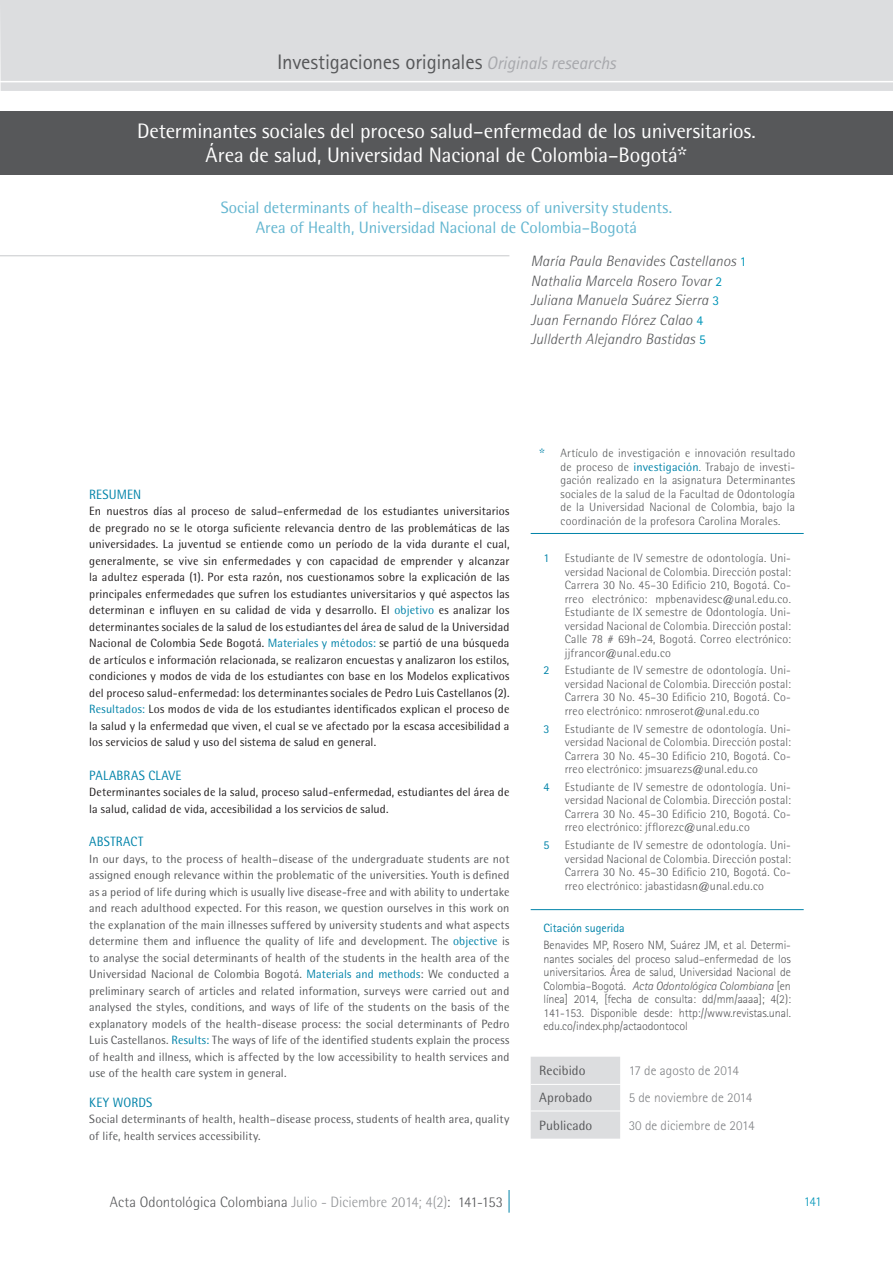
<style>
.page{position:relative;width:893px;height:1263px;background:#fff}
.page>*{position:absolute;margin:0;border:0;box-sizing:border-box;transform-origin:0 0}
.tit-artículoespañol{font:21px/24px "Rotis Semi Sans Std";letter-spacing:-.01em;color:#fff;text-align:center}
.t1{font:21px "Rotis Sans Serif Std";letter-spacing:-.01em;color:#57585a}
.tít-artículoinglés{font:16.5px/19.5px "Rotis Semi Sans Std";letter-spacing:-.005em;color:#64b6d0;text-align:center}
.resumen-autor{font:italic 300 15px "Rotis Semi Sans Std";letter-spacing:.01em;color:#57585a}
.datos_pag{font:300 15px "Rotis Semi Sans Std";color:#57585a}
.t2{font:300 13.5px "Rotis Sans Serif Std";letter-spacing:.005em;color:#808285}
.t3{font:13.5px "Rotis Semi Sans Std";letter-spacing:.005em;color:#57585a}
.resumen-subtitespaño{font:13.5px "Rotis Semi Sans Std";letter-spacing:.015em;color:#0083a9;scale:.95 1}
.resumen-subtitinglés{font:13.5px "Rotis Semi Sans Std";letter-spacing:.015em;color:#0083a9;scale:.95 1}
.t4{font:300 13.5px "Rotis Semi Sans Std";color:#0095b8}
.resumen-datosartícul{font:300 12px/13.5px "Rotis Semi Sans Std";letter-spacing:.015em;color:#57585a;text-align:justify}
.resum-textoesp{font:12px/16.5px "Rotis Semi Sans Std";letter-spacing:.01em;color:#231f20;text-align:justify}
.resumen-textoinglés{font:12px/16.5px "Rotis Semi Sans Std";letter-spacing:.01em;color:#57585a;text-align:justify}
.citacion{font:300 12px/13.5px "Rotis Sans Serif Std";letter-spacing:-.005em;color:#57585a;text-align:justify}
.resumen-datosartícul-2{font:12px "Rotis Sans Serif Std";color:#0083a9}
.s1{font-style:italic;font-size:18px;color:#a8a9ad}
.s2{font-family:"Aller"}
.s3{font-family:"Rotis Sans Serif Std";font-weight:400;font-style:normal;font-size:13.5px;color:#0095b8}
.s4{color:#0083a9}
.s5{color:#939598}
.s6{font-family:"Aller";font-weight:400;color:#0083a9}
.s7{font-weight:400;color:#0083a9}
.s8{font-style:italic}
</style>
<div class="page">
<div style="left:0;top:0;width:893px;height:91px;background:#dcdddf"></div>
<hr style="left:0;top:81px;width:893px;height:1px;background:#fff">
<div style="left:0;top:111px;width:893px;height:64px;background:#57585a"></div>
<hr style="left:531px;top:533px;width:273px;height:1px;background:#0083a9">
<hr style="left:531px;top:909px;width:273px;height:1px;background:#0083a9">
<div style="left:531px;top:1057px;width:89px;height:82px;background:#dcdddf"></div>
<hr style="left:531px;top:1084px;width:89px;height:1px;background:#fff">
<hr style="left:531px;top:1110px;width:89px;height:1px;background:#fff">
<hr style="left:0;top:255px;width:509px;height:1px;background:#d1d2d4">
<svg style="left:509px;top:1190px;width:1px;height:23px"></svg>
<h1 class="t1" style="left:277px;top:50px;width:340px">Investigaciones originales <span class="s1">Originals researchs</span></h1>
<p class="tit-artículoespañol" style="left:137px;top:119px;width:620px">Determinantes sociales del proceso salud–enfermedad de los universitarios.<br>Área de salud, Universidad Nacional de Colombia–Bogotá<span class="s2">*</span></p>
<p class="tít-artículoinglés" style="left:221px;top:198px;width:453px">Social determinants of health–disease process of university students.<br>Area of Health, Universidad Nacional de Colombia–Bogotá</p>
<p class="resumen-autor" style="left:531px;top:252px;width:217px">María Paula Benavides Castellanos <span class="s3">1</span></p>
<p class="resumen-autor" style="left:531px;top:272px;width:193px">Nathalia Marcela Rosero Tovar <span class="s3">2</span></p>
<p class="resumen-autor" style="left:531px;top:291px;width:190px">Juliana Manuela Suárez Sierra <span class="s3">3</span></p>
<p class="resumen-autor" style="left:531px;top:311px;width:174px">Juan Fernando Flórez Calao <span class="s3">4</span></p>
<p class="resumen-autor" style="left:531px;top:330px;width:177px">Jullderth Alejandro Bastidas <span class="s3">5</span></p>
<p class="resumen-subtitespaño" style="left:89px;top:486px;width:56px">RESUMEN</p>
<p class="resum-textoesp" style="left:89px;top:503px;width:422px">En nuestros días al proceso de salud–enfermedad de los estudiantes universitarios de pregrado no se le otorga suficiente relevancia dentro de las problemáticas de las universidades. La juventud se entiende como un período de la vida durante el cual, generalmente, se vive sin enfermedades y con capacidad de emprender y alcanzar la adultez esperada (1). Por esta razón, nos cuestionamos sobre la explicación de las principales enfermedades que sufren los estudiantes universitarios y qué aspectos las determinan e influyen en su calidad de vida y desarrollo. El <span class="s4">objetivo</span> es analizar los determinantes sociales de la salud de los estudiantes del área de salud de la Universidad Nacional de Colombia Sede Bogotá. <span class="s4">Materiales y métodos:</span> se partió de una búsqueda de artículos e información relacionada, se realizaron encuestas y analizaron los estilos, condiciones y modos de vida de los estudiantes con base en los Modelos explicativos del proceso salud-enfermedad: los determinantes sociales de Pedro Luis Castellanos (2).<br><span class="s4">Resultados:</span> Los modos de vida de los estudiantes identificados explican el proceso de la salud y la enfermedad que viven, el cual se ve afectado por la escasa accesibilidad a los servicios de salud y uso del sistema de salud en general.</p>
<p class="resumen-subtitespaño" style="left:89px;top:767px;width:99px">PALABRAS CLAVE</p>
<p class="resum-textoesp" style="left:89px;top:784px;width:422px">Determinantes sociales de la salud, proceso salud-enfermedad, estudiantes del área de la salud, calidad de vida, accesibilidad a los servicios de salud.</p>
<p class="resumen-subtitinglés" style="left:89px;top:834px;width:58px">ABSTRACT</p>
<p class="resumen-textoinglés" style="left:89px;top:850px;width:422px">In our days, to the process of health–disease of the undergraduate students are not assigned enough relevance within the problematic of the universities. Youth is defined as a period of life during which is usually live disease-free and with ability to undertake and reach adulthood expected. For this reason, we question ourselves in this work on the explanation of the main illnesses suffered by university students and what aspects determine them and influence the quality of life and development. The <span class="s4">objective</span> is to analyse the social determinants of health of the students in the health area of the Universidad Nacional de Colombia Bogotá. <span class="s4">Materials and methods</span>: We conducted a preliminary search of articles and related information, surveys were carried out and analysed the styles, conditions, and ways of life of the students on the basis of the explanatory models of the health-disease process: the social determinants of Pedro Luis Castellanos. <span class="s4">Results:</span> The ways of life of the identified students explain the process of health and illness, which is affected by the low accessibility to health services and use of the health care system in general.</p>
<p class="resumen-subtitinglés" style="left:89px;top:1094px;width:68px">KEY WORDS</p>
<p class="resumen-textoinglés" style="left:89px;top:1111px;width:422px">Social determinants of health, health–disease process, students of health area, quality of life, health services accessibility.</p>
<p class="datos_pag" style="left:110px;top:1193px;width:395px">Acta Odontológica Colombiana <span class="s5">Julio - Diciembre 2014; 4(2)</span>: 141-153</p>
<p class="resumen-datosartícul" style="left:560px;top:447px;width:236px;text-indent:-21px"><span class="s6">*</span> Artículo de investigación e innovación resultado de proceso de <span class="s7">investigación</span>. Trabajo de investi&shy;gación realizado en la asignatura Determinantes sociales de la salud de la Facultad de Odontología de la Universidad Nacional de Colombia, bajo la coordinación de la profesora Carolina Morales.</p>
<p class="resumen-datosartícul-2" style="left:543px;top:551px;width:7px">1</p>
<p class="resumen-datosartícul" style="left:565px;top:551px;width:228px">Estudiante de IV semestre de odontología. Uni&shy;versidad Nacional de Colombia. Dirección postal:<br>Carrera 30 No. 45–30 Edificio 210, Bogotá. Co&shy;rreo electrónico: mpbenavidesc@unal.edu.co.<br>Estudiante de IX semestre de Odontología. Uni&shy;versidad Nacional de Colombia. Dirección postal:<br>Calle 78 # 69h–24, Bogotá. Correo electrónico: jjfrancor@unal.edu.co</p>
<p class="resumen-datosartícul-2" style="left:543px;top:663px;width:7px">2</p>
<p class="resumen-datosartícul" style="left:565px;top:663px;width:228px">Estudiante de IV semestre de odontología. Uni&shy;versidad Nacional de Colombia. Dirección postal:<br>Carrera 30 No. 45–30 Edificio 210, Bogotá. Co&shy;rreo electrónico: nmroserot@unal.edu.co</p>
<p class="resumen-datosartícul-2" style="left:543px;top:721px;width:7px">3</p>
<p class="resumen-datosartícul" style="left:565px;top:722px;width:228px">Estudiante de IV semestre de odontología. Uni&shy;versidad Nacional de Colombia. Dirección postal:<br>Carrera 30 No. 45–30 Edificio 210, Bogotá. Co&shy;rreo electrónico: jmsuarezs@unal.edu.co</p>
<p class="resumen-datosartícul-2" style="left:543px;top:780px;width:7px">4</p>
<p class="resumen-datosartícul" style="left:565px;top:780px;width:228px">Estudiante de IV semestre de odontología. Uni&shy;versidad Nacional de Colombia. Dirección postal:<br>Carrera 30 No. 45–30 Edificio 210, Bogotá. Co&shy;rreo electrónico: jfflorezc@unal.edu.co</p>
<p class="resumen-datosartícul-2" style="left:543px;top:838px;width:7px">5</p>
<p class="resumen-datosartícul" style="left:565px;top:838px;width:228px">Estudiante de IV semestre de odontología. Uni&shy;versidad Nacional de Colombia. Dirección postal:<br>Carrera 30 No. 45–30 Edificio 210, Bogotá. Co&shy;rreo electrónico: jabastidasn@unal.edu.co</p>
<p class="resumen-datosartícul-2" style="left:543px;top:920px;width:83px">Citación sugerida</p>
<p class="citacion" style="left:543px;top:939px;width:249px">Benavides MP, Rosero NM, Suárez JM, et al. Determi&shy;nantes sociales del proceso salud–enfermedad de los universitarios. Área de salud, Universidad Nacional de Colombia–Bogotá. <span class="s8">Acta Odontológica Colombiana</span> [en línea] 2014, [fecha de consulta: dd/mm/aaaa]; 4(2):<br>141-153. Disponible desde: http://www.revistas.unal. edu.co/index.php/actaodontocol</p>
<p class="t3" style="left:539px;top:1063px;width:48px">Recibido</p>
<p class="t2" style="left:629px;top:1063px;width:112px">17 de agosto de 2014</p>
<p class="t3" style="left:539px;top:1090px;width:55px">Aprobado</p>
<p class="t2" style="left:629px;top:1090px;width:125px">5 de noviembre de 2014</p>
<p class="t3" style="left:539px;top:1117px;width:55px">Publicado</p>
<p class="t2" style="left:629px;top:1117px;width:128px">30 de diciembre de 2014</p>
<p class="t4" style="left:804px;top:1194px;width:20px">141</p>
</div>
